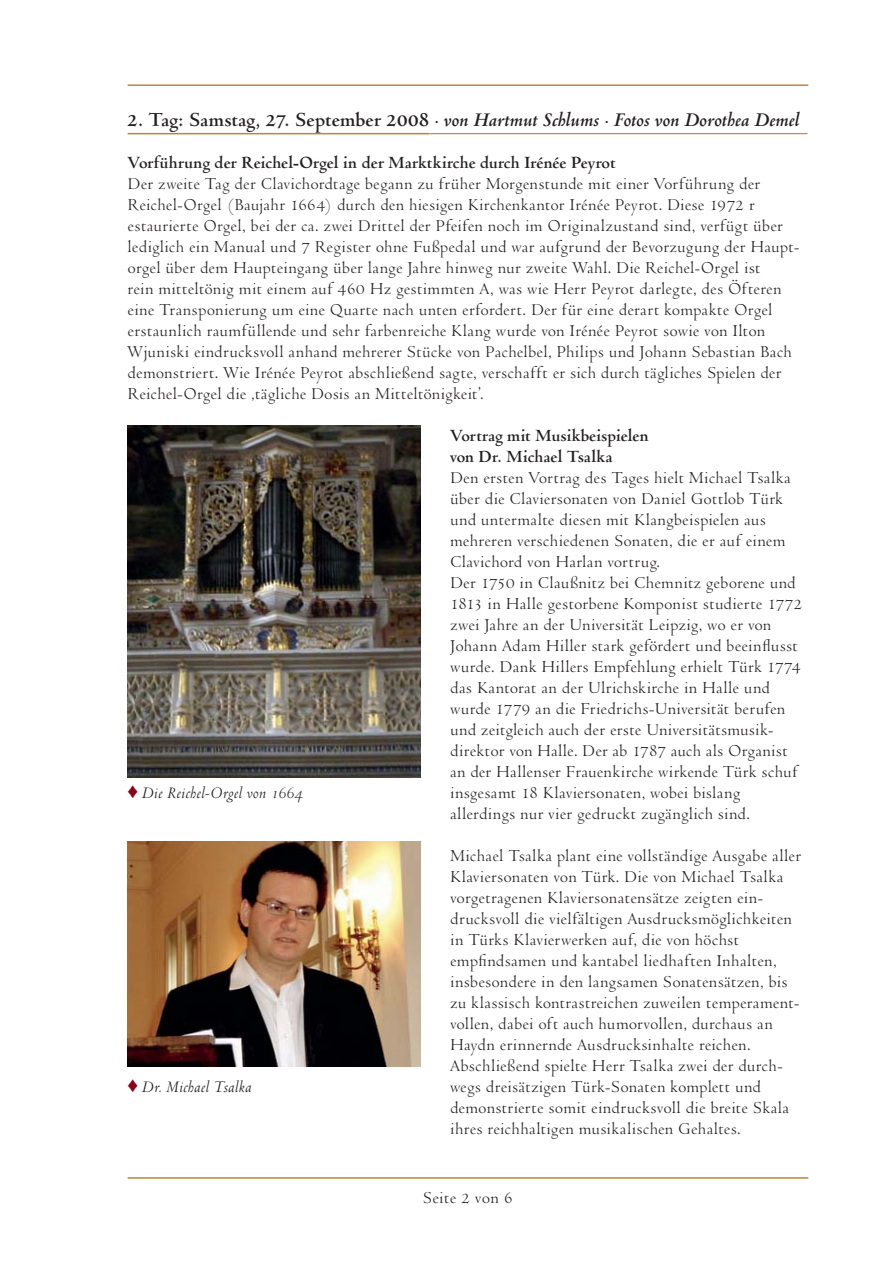
<style>
.page{position:relative;width:893px;height:1263px;background:#fff}
.page>*{position:absolute;margin:0;border:0;box-sizing:border-box;transform-origin:0 0}
.t1{font:italic 700 21px "Venetian 301 BT";letter-spacing:-.005em;color:#231f20}
.t2{font:18px/21px "Venetian 301 BT";color:#231f20}
.t3{font:700 18px/21px "Venetian 301 BT";color:#231f20}
.t4{font:italic 18px "Venetian 301 BT";letter-spacing:-.005em;color:#231f20}
.s1{font-style:normal}
.s2{color:#8b0017}
</style>
<div class="page">
<hr style="left:128px;top:84px;width:680px;height:2px;background:#bb8632">
<hr style="left:128px;top:1177px;width:680px;height:2px;background:#bb8632">
<hr style="left:128px;top:133px;width:301px;height:1px;background:#bb8632">
<hr style="left:429px;top:133px;width:378px;height:1px;background:#bb8632">
<img style="left:128px;top:425px;width:292px;height:352px">
<img style="left:128px;top:842px;width:292px;height:225px">
<p class="t1" style="left:128px;top:111px;width:674px"><span class="s1">2. Tag: Samstag, 27. September 2008</span> · von Hartmut Schlums · Fotos von Dorothea Demel</p>
<p class="t3" style="left:128px;top:154px;width:490px">Vorführung der Reichel-Orgel in der Marktkirche durch Irénée Peyrot</p>
<p class="t2" style="left:128px;top:175px;width:673px">Der zweite Tag der Clavichordtage begann zu früher Morgenstunde mit einer Vorführung der Reichel-Orgel (Baujahr 1664) durch den hiesigen Kirchenkantor Irénée Peyrot. Diese 1972 r estaurierte Orgel, bei der ca. zwei Drittel der Pfeifen noch im Originalzustand sind, verfügt über lediglich ein Manual und 7 Register ohne Fußpedal und war aufgrund der Bevorzugung der Haupt&shy;orgel über dem Haupteingang über lange Jahre hinweg nur zweite Wahl. Die Reichel-Orgel ist<br>rein mitteltönig mit einem auf 460 Hz gestimmten A, was wie Herr Peyrot darlegte, des Öfteren eine Transponierung um eine Quarte nach unten erfordert. Der für eine derart kompakte Orgel erstaunlich raumfüllende und sehr farbenreiche Klang wurde von Irénée Peyrot sowie von Ilton Wjuniski eindrucksvoll anhand mehrerer Stücke von Pachelbel, Philips und Johann Sebastian Bach demonstriert. Wie Irénée Peyrot abschließend sagte, verschafft er sich durch tägliches Spielen der Reichel-Orgel die ‚tägliche Dosis an Mitteltönigkeit’.</p>
<p class="t3" style="left:450px;top:427px;width:200px">Vortrag mit Musikbeispielen von Dr. Michael Tsalka</p>
<p class="t2" style="left:450px;top:469px;width:354px">Den ersten Vortrag des Tages hielt Michael Tsalka über die Claviersonaten von Daniel Gottlob Türk und untermalte diesen mit Klangbeispielen aus mehreren verschiedenen Sonaten, die er auf einem Clavichord von Harlan vortrug.<br>Der 1750 in Claußnitz bei Chemnitz geborene und 1813 in Halle gestorbene Komponist studierte 1772 zwei Jahre an der Universität Leipzig, wo er von Johann Adam Hiller stark gefördert und beeinflusst wurde. Dank Hillers Empfehlung erhielt Türk 1774 das Kantorat an der Ulrichskirche in Halle und wurde 1779 an die Friedrichs-Universität berufen und zeitgleich auch der erste Universitätsmusik&shy;direktor von Halle. Der ab 1787 auch als Organist an der Hallenser Frauenkirche wirkende Türk schuf insgesamt 18 Klaviersonaten, wobei bislang allerdings nur vier gedruckt zugänglich sind.</p>
<p class="t2" style="left:450px;top:847px;width:353px">Michael Tsalka plant eine vollständige Ausgabe aller Klaviersonaten von Türk. Die von Michael Tsalka vorgetragenen Klaviersonatensätze zeigten ein&shy;drucksvoll die vielfältigen Ausdrucksmöglichkeiten in Türks Klavierwerken auf, die von höchst empfindsamen und kantabel liedhaften Inhalten, insbesondere in den langsamen Sonatensätzen, bis zu klassisch kontrastreichen zuweilen temperament&shy;vollen, dabei oft auch humorvollen, durchaus an Haydn erinnernde Ausdrucksinhalte reichen.<br>Abschließend spielte Herr Tsalka zwei der durch - wegs dreisätzigen Türk-Sonaten komplett und demonstrierte somit eindrucksvoll die breite Skala ihres reichhaltigen musikalischen Gehaltes.</p>
<p class="t4" style="left:128px;top:785px;width:177px"><span class="s2">♦</span> Die Reichel-Orgel von 1664</p>
<p class="t4" style="left:128px;top:1079px;width:126px"><span class="s2">♦</span> Dr. Michael Tsalka</p>
<p class="t2" style="left:423px;top:1189px;width:92px">Seite 2 von 6</p>
</div>
